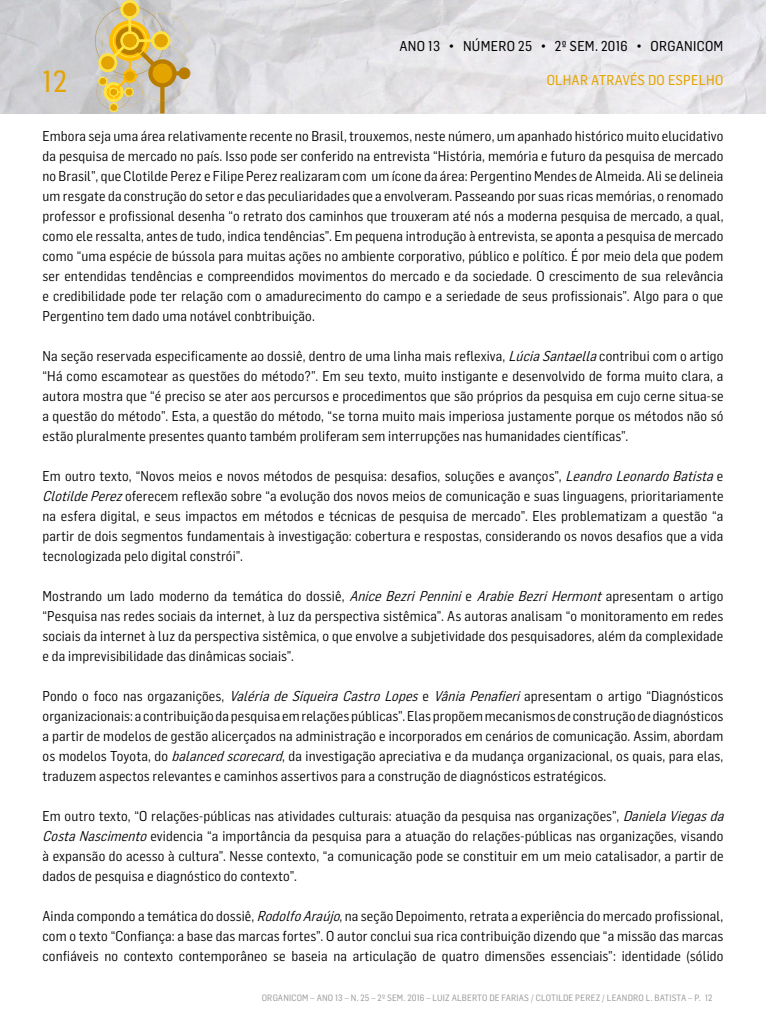
<style>
.page{position:relative;width:766px;height:1021px;background:#fff}
.page>*{position:absolute;margin:0;border:0;box-sizing:border-box;transform-origin:0 0}
.t1{font:30px "Flama Semicondensed Basic";color:#e4a400}
.t2{font:14px/20px "Flama Semicondensed";letter-spacing:.01em;color:#000;text-align:justify}
.t3{font:14px "Flama Semicondensed Basic";letter-spacing:.02em;color:#000}
.t4{font:14px "Flama Semicondensed Basic";letter-spacing:.02em;color:#e4a400}
.t5{font:9px "Flama Semicondensed Basic";letter-spacing:.02em;color:#9d9d9c}
.s1{font-style:italic}
</style>
<div class="page">
<img style="left:0;top:0;width:765px;height:113px">
<svg style="left:95px;top:0;width:95px;height:113px;background:#d3bf88"></svg>
<p class="t3" style="left:399px;top:37px;width:325px">ANO 13 • NÚMERO 25 • 2º SEM. 2016 • ORGANICOM</p>
<p class="t4" style="left:546px;top:71px;width:178px">OLHAR ATRAVÉS DO ESPELHO</p>
<h1 class="t1" style="left:43px;top:62px;width:26px">12</h1>
<p class="t2" style="left:43px;top:125px;width:682px">Embora seja uma área relativamente recente no Brasil, trouxemos, neste número, um apanhado histórico muito elucidativo da pesquisa de mercado no país. Isso pode ser conferido na entrevista “História, memória e futuro da pesquisa de mercado no Brasil”, que Clotilde Perez e Filipe Perez realizaram com um ícone da área: Pergentino Mendes de Almeida. Ali se delineia um resgate da construção do setor e das peculiaridades que a envolveram. Passeando por suas ricas memórias, o renomado professor e profissional desenha “o retrato dos caminhos que trouxeram até nós a moderna pesquisa de mercado, a qual, como ele ressalta, antes de tudo, indica tendências”. Em pequena introdução à entrevista, se aponta a pesquisa de mercado como “uma espécie de bússola para muitas ações no ambiente corporativo, público e político. É por meio dela que podem ser entendidas tendências e compreendidos movimentos do mercado e da sociedade. O crescimento de sua relevância e credibilidade pode ter relação com o amadurecimento do campo e a seriedade de seus profissionais”. Algo para o que Pergentino tem dado uma notável conbtribuição.</p>
<p class="t2" style="left:43px;top:345px;width:682px">Na seção reservada especificamente ao dossiê, dentro de uma linha mais reflexiva, <span class="s1">LúciaSantaella</span>contribui com o artigo “Há como escamotear as questões do método?”. Em seu texto, muito instigante e desenvolvido de forma muito clara, a autora mostra que “é preciso se ater aos percursos e procedimentos que são próprios da pesquisa em cujo cerne situa-se a questão do método”. Esta, a questão do método, “se torna muito mais imperiosa justamente porque os métodos não só estão pluralmente presentes quanto também proliferam sem interrupções nas humanidades científicas”.</p>
<p class="t2" style="left:43px;top:465px;width:682px">Em outro texto, “Novos meios e novos métodos de pesquisa: desafios, soluções e avanços”, <span class="s1">LeandroLeonardoBatista</span>e <span class="s1">ClotildePerez</span>oferecem reflexão sobre “a evolução dos novos meios de comunicação e suas linguagens, prioritariamente na esfera digital, e seus impactos em métodos e técnicas de pesquisa de mercado”. Eles problematizam a questão “a partir de dois segmentos fundamentais à investigação: cobertura e respostas, considerando os novos desafios que a vida tecnologizada pelo digital constrói”.</p>
<p class="t2" style="left:43px;top:585px;width:682px">Mostrando um lado moderno da temática do dossiê, <span class="s1">AniceBezriPennini</span>e <span class="s1">ArabieBezriHermont</span>apresentam o artigo “Pesquisa nas redes sociais da internet, à luz da perspectiva sistêmica”. As autoras analisam “o monitoramento em redes sociais da internet à luz da perspectiva sistêmica, o que envolve a subjetividade dos pesquisadores, além da complexidade e da imprevisibilidade das dinâmicas sociais”.</p>
<p class="t2" style="left:43px;top:685px;width:682px">Pondo o foco nas orgazanições, <span class="s1">ValériadeSiqueiraCastroLopes</span>e <span class="s1">VâniaPenafieri</span>apresentam o artigo “Diagnósticos organizacionais: a contribuição da pesquisa em relações públicas”. Elas propõem mecanismos de construção de diagnósticos a partir de modelos de gestão alicerçados na administração e incorporados em cenários de comunicação. Assim, abordam os modelos Toyota, do <span class="s1">balancedscorecard</span>, da investigação apreciativa e da mudança organizacional, os quais, para elas, traduzem aspectos relevantes e caminhos assertivos para a construção de diagnósticos estratégicos.</p>
<p class="t2" style="left:43px;top:805px;width:686px;text-align:left">Em outro texto, “O relações-públicas nas atividades culturais: atuação da pesquisa nas organizações”, <span class="s1">DanielaViegasda CostaNascimento</span>evidencia “a importância da pesquisa para a atuação do relações-públicas nas organizações, visando à expansão do acesso à cultura”. Nesse contexto, “a comunicação pode se constituir em um meio catalisador, a partir de dados de pesquisa e diagnóstico do contexto”.</p>
<p class="t2" style="left:43px;top:905px;width:682px">Ainda compondo a temática do dossiê, <span class="s1">RodolfoAraújo</span>, na seção Depoimento, retrata a experiência do mercado profissional, com o texto “Confiança: a base das marcas fortes”. O autor conclui sua rica contribuição dizendo que “a missão das marcas confiáveis no contexto contemporâneo se baseia na articulação de quatro dimensões essenciais”: identidade (sólido</p>
<p class="t5" style="left:262px;top:992px;width:452px">ORGANICOM – ANO 13 – N. 25 – 2º SEM. 2016 – LUIZ ALBERTO DE FARIAS / CLOTILDE PEREZ / LEANDRO L. BATISTA – P. 12</p>
</div>
